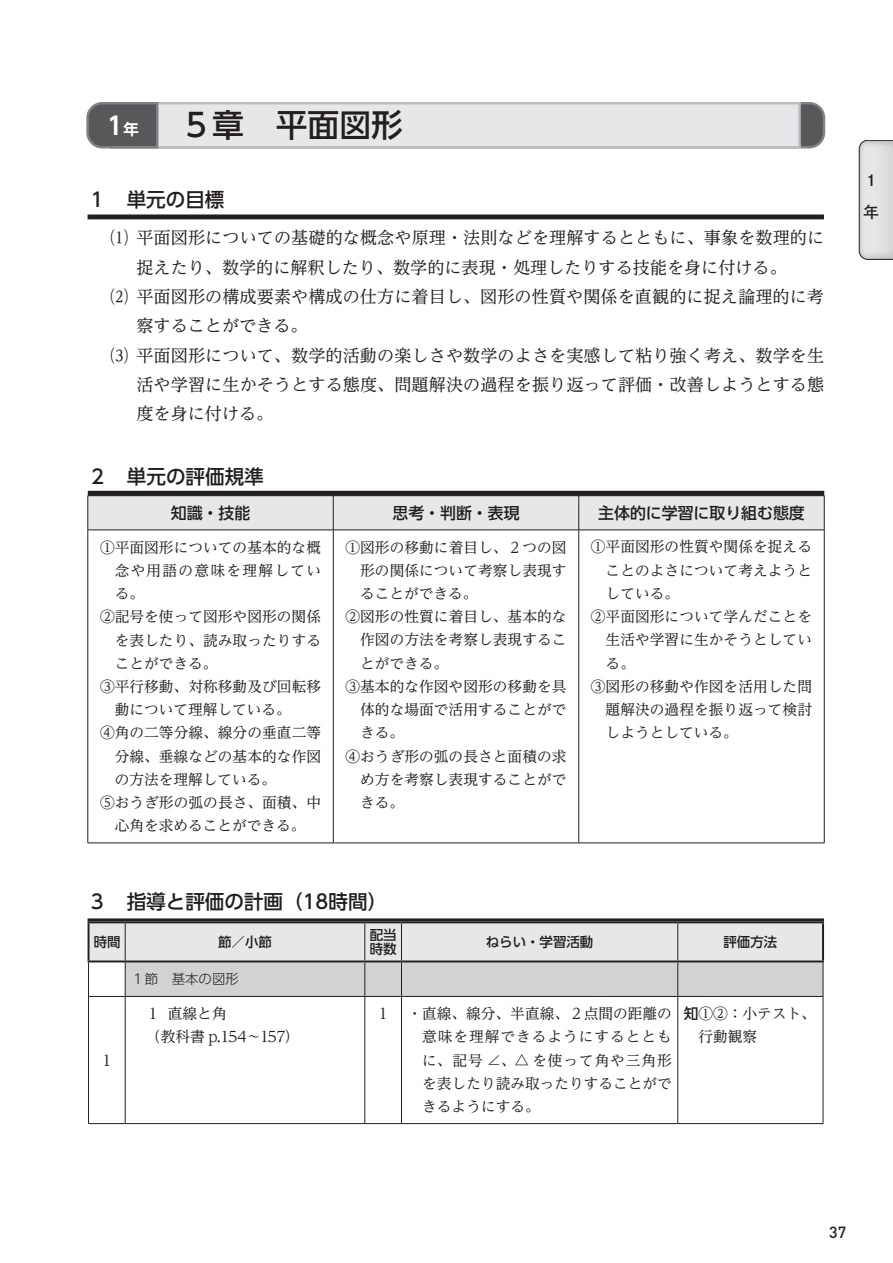
<style>
.page{position:relative;width:893px;height:1263px;background:#fff}
.page>*{position:absolute;margin:0;border:0;box-sizing:border-box;transform-origin:0 0}
.t1{font:500 31.8px "UD Shin Go Pr 6 N";color:#231f20}
.t2{font:700 24.45px "UD Shin Go Pr 6 N De";color:#fff}
.t3{font:500 19.5px "UD Shin Go Pr 6 N";color:#231f20}
.t4{font:17.1px "UD Reimin Pr 6 N";letter-spacing:.005em;color:#231f20}
.t5{font:500 15.9px "UD Shin Go Pr 6 N";color:#231f20}
.t6{font:700 15.9px/32.1px "Futo Go B101 Pr 6";color:#231f20}
.t7{font:500 15.9px "DINOT";color:#231f20}
.t8{font:14.7px/23.2px "UD Reimin Pr 6 N";letter-spacing:.005em;color:#231f20}
.t9{font:14.7px "UD Reimin Pr 6 N";letter-spacing:.09em;color:#231f20}
.t10{font:500 13.5px/14.7px "UD Shin Go Pr 6 N";color:#231f20}
.t11{font:300 13.5px "UD Shin Go Pr 6 N";color:#231f20}
.s1{font-size:15.45px}
.s2{font-family:"AUD Tender";font-style:italic}
.s3{font-family:"UD Shin Go Pr 6 N";font-weight:500}
</style>
<div class="page">
<svg style="left:89px;top:923px;width:734px;height:73px;background:#dadbdd"></svg>
<hr style="left:88px;top:962px;width:1px;height:34px;background:#231f20">
<hr style="left:88px;top:996px;width:37px;height:1px;background:#231f20">
<hr style="left:88px;top:997px;width:1px;height:126px;background:#231f20">
<hr style="left:125px;top:962px;width:1px;height:34px;background:#231f20">
<hr style="left:365px;top:962px;width:1px;height:34px;background:#231f20">
<hr style="left:401px;top:962px;width:1px;height:34px;background:#231f20">
<hr style="left:677px;top:962px;width:1px;height:34px;background:#231f20">
<hr style="left:823px;top:962px;width:1px;height:34px;background:#231f20">
<hr style="left:125px;top:996px;width:240px;height:1px;background:#231f20">
<hr style="left:125px;top:997px;width:1px;height:126px;background:#231f20">
<hr style="left:365px;top:996px;width:36px;height:1px;background:#231f20">
<hr style="left:365px;top:997px;width:1px;height:126px;background:#231f20">
<hr style="left:401px;top:996px;width:277px;height:1px;background:#231f20">
<hr style="left:401px;top:997px;width:1px;height:126px;background:#231f20">
<hr style="left:678px;top:996px;width:145px;height:1px;background:#231f20">
<hr style="left:677px;top:997px;width:1px;height:126px;background:#231f20">
<hr style="left:823px;top:997px;width:1px;height:126px;background:#231f20">
<hr style="left:88px;top:1123px;width:37px;height:1px;background:#231f20">
<hr style="left:125px;top:1123px;width:240px;height:1px;background:#231f20">
<hr style="left:365px;top:1123px;width:36px;height:1px;background:#231f20">
<hr style="left:401px;top:1123px;width:277px;height:1px;background:#231f20">
<hr style="left:678px;top:1123px;width:145px;height:1px;background:#231f20">
<hr style="left:125px;top:923px;width:1px;height:37px;background:#231f20">
<hr style="left:365px;top:923px;width:1px;height:37px;background:#231f20">
<hr style="left:401px;top:923px;width:1px;height:37px;background:#231f20">
<hr style="left:677px;top:923px;width:1px;height:37px;background:#231f20">
<hr style="left:88px;top:921px;width:37px;height:2px;background:#231f20">
<hr style="left:88px;top:923px;width:2px;height:37px;background:#231f20">
<hr style="left:125px;top:921px;width:240px;height:2px;background:#231f20">
<hr style="left:365px;top:921px;width:36px;height:2px;background:#231f20">
<hr style="left:401px;top:921px;width:277px;height:2px;background:#231f20">
<hr style="left:678px;top:921px;width:146px;height:2px;background:#231f20">
<hr style="left:822px;top:923px;width:2px;height:37px;background:#231f20">
<hr style="left:88px;top:960px;width:37px;height:2px;background:#231f20">
<hr style="left:125px;top:960px;width:240px;height:2px;background:#231f20">
<hr style="left:365px;top:960px;width:36px;height:2px;background:#231f20">
<hr style="left:401px;top:960px;width:277px;height:2px;background:#231f20">
<hr style="left:678px;top:960px;width:146px;height:2px;background:#231f20">
<hr style="left:88px;top:918px;width:736px;height:3px;background:#231f20">
<div style="left:88px;top:214px;width:736px;height:5px;background:#231f20"></div>
<div style="left:89px;top:496px;width:735px;height:34px;background:#e6e7e9"></div>
<hr style="left:88px;top:496px;width:1px;height:34px;background:#231f20">
<hr style="left:333px;top:496px;width:1px;height:34px;background:#231f20">
<hr style="left:578px;top:496px;width:1px;height:34px;background:#231f20">
<hr style="left:824px;top:496px;width:1px;height:34px;background:#231f20">
<hr style="left:88px;top:530px;width:245px;height:1px;background:#231f20">
<hr style="left:88px;top:530px;width:1px;height:313px;background:#231f20">
<hr style="left:333px;top:530px;width:246px;height:1px;background:#231f20">
<hr style="left:333px;top:530px;width:1px;height:313px;background:#231f20">
<hr style="left:579px;top:530px;width:245px;height:1px;background:#231f20">
<hr style="left:578px;top:530px;width:1px;height:313px;background:#231f20">
<hr style="left:824px;top:530px;width:1px;height:313px;background:#231f20">
<hr style="left:88px;top:843px;width:245px;height:1px;background:#231f20">
<hr style="left:333px;top:843px;width:246px;height:1px;background:#231f20">
<hr style="left:579px;top:843px;width:245px;height:1px;background:#231f20">
<div style="left:88px;top:491px;width:736px;height:5px;background:#231f20"></div>
<div style="left:88px;top:103px;width:736px;height:44px;background:#57585a;border-radius:15px"></div>
<div style="left:112px;top:103px;width:687px;height:44px;background:#e6e7e9"></div>
<div style="left:111px;top:102px;width:690px;height:46px;border:2px solid #bcbdc0"></div>
<div style="left:108px;top:102px;width:50px;height:46px;background:#57585a;border:2px solid #808285"></div>
<svg style="left:859px;top:140px;width:34px;height:120px;background:#d7d8da"></svg>
<h2 class="t2" style="left:107px;top:105px;width:33px">1<span class="s1">年</span></h2>
<h1 class="t1" style="left:180px;top:99px;width:224px">５章　平面図形</h1>
<h3 class="t3" style="left:88px;top:184px;width:138px">１　単元の目標</h3>
<p class="t4" style="left:111px;top:224px;width:715px">⑴ 平面図形についての基礎的な概念や原理・法則などを理解するとともに、事象を数理的に</p>
<p class="t4" style="left:136px;top:253px;width:652px">捉えたり、数学的に解釈したり、数学的に表現・処理したりする技能を身に付ける。</p>
<p class="t4" style="left:111px;top:282px;width:715px">⑵ 平面図形の構成要素や構成の仕方に着目し、図形の性質や関係を直観的に捉え論理的に考</p>
<p class="t4" style="left:136px;top:312px;width:173px">察することができる。</p>
<p class="t4" style="left:111px;top:341px;width:715px">⑶ 平面図形について、数学的活動の楽しさや数学のよさを実感して粘り強く考え、数学を生</p>
<p class="t4" style="left:136px;top:370px;width:689px">活や学習に生かそうとする態度、問題解決の過程を振り返って評価・改善しようとする態</p>
<p class="t4" style="left:136px;top:400px;width:138px">度を身に付ける。</p>
<h3 class="t3" style="left:88px;top:460px;width:178px">２　単元の評価規準</h3>
<p class="t5" style="left:171px;top:500px;width:81px">知識・技能</p>
<p class="t5" style="left:392px;top:500px;width:129px">思考・判断・表現</p>
<p class="t5" style="left:598px;top:500px;width:208px">主体的に学習に取り組む態度</p>
<p class="t8" style="left:100px;top:535px;width:222px">①平面図形についての基本的な概</p>
<p class="t9" style="left:115px;top:558px;width:208px">念や用語の意味を理解してい</p>
<p class="t8" style="left:115px;top:581px;width:31px">る。</p>
<p class="t8" style="left:100px;top:605px;width:222px">②記号を使って図形や図形の関係</p>
<p class="t8" style="left:115px;top:628px;width:208px">を表したり、読み取ったりする</p>
<p class="t8" style="left:115px;top:651px;width:104px">ことができる。</p>
<p class="t8" style="left:100px;top:674px;width:223px">③平行移動、対称移動及び回転移</p>
<p class="t8" style="left:115px;top:697px;width:178px">動について理解している。</p>
<p class="t8" style="left:100px;top:721px;width:223px">④角の二等分線、線分の垂直二等</p>
<p class="t8" style="left:115px;top:744px;width:208px">分線、垂線などの基本的な作図</p>
<p class="t8" style="left:115px;top:767px;width:163px">の方法を理解している。</p>
<p class="t8" style="left:100px;top:790px;width:223px">⑤おうぎ形の弧の長さ、面積、中</p>
<p class="t8" style="left:115px;top:814px;width:192px">心角を求めることができる。</p>
<p class="t8" style="left:591px;top:535px;width:222px">①平面図形の性質や関係を捉える</p>
<p class="t8" style="left:606px;top:558px;width:208px">ことのよさについて考えようと</p>
<p class="t8" style="left:606px;top:581px;width:75px">している。</p>
<p class="t8" style="left:591px;top:604px;width:222px">②平面図形について学んだことを</p>
<p class="t8" style="left:606px;top:628px;width:208px">生活や学習に生かそうとしてい</p>
<p class="t8" style="left:606px;top:651px;width:31px">る。</p>
<p class="t8" style="left:591px;top:674px;width:222px">③図形の移動や作図を活用した問</p>
<p class="t8" style="left:606px;top:697px;width:208px">題解決の過程を振り返って検討</p>
<p class="t8" style="left:606px;top:721px;width:134px">しようとしている。</p>
<p class="t8" style="left:345px;top:535px;width:223px">①図形の移動に着目し、２つの図</p>
<p class="t8" style="left:360px;top:558px;width:208px">形の関係について考察し表現す</p>
<p class="t8" style="left:360px;top:581px;width:119px">ることができる。</p>
<p class="t8" style="left:345px;top:605px;width:223px">②図形の性質に着目し、基本的な</p>
<p class="t8" style="left:360px;top:628px;width:208px">作図の方法を考察し表現するこ</p>
<p class="t8" style="left:360px;top:651px;width:90px">とができる。</p>
<p class="t8" style="left:345px;top:674px;width:222px">③基本的な作図や図形の移動を具</p>
<p class="t8" style="left:360px;top:697px;width:208px">体的な場面で活用することがで</p>
<p class="t8" style="left:360px;top:721px;width:46px">きる。</p>
<p class="t8" style="left:345px;top:744px;width:222px">④おうぎ形の弧の長さと面積の求</p>
<p class="t8" style="left:360px;top:767px;width:208px">め方を考察し表現することがで</p>
<p class="t8" style="left:360px;top:790px;width:46px">きる。</p>
<h3 class="t3" style="left:88px;top:886px;width:301px">３　指導と評価の計画（18時間）</h3>
<p class="t10" style="left:94px;top:934px;width:28px">時間</p>
<p class="t10" style="left:218px;top:934px;width:55px">節／小節</p>
<p class="t10" style="left:370px;top:927px;width:28px">配当時数</p>
<p class="t10" style="left:486px;top:934px;width:109px">ねらい・学習活動</p>
<p class="t10" style="left:723px;top:934px;width:55px">評価方法</p>
<p class="t11" style="left:131px;top:968px;width:109px">１節　基本の図形</p>
<p class="t8" style="left:102px;top:1048px;width:10px">1</p>
<p class="t8" style="left:131px;top:1001px;width:169px;text-indent:15px">１ 直線と角<br>　（教科書 p<span class="s2">.154</span>～<span class="s2">157</span>）</p>
<p class="t8" style="left:379px;top:1001px;width:10px">1</p>
<p class="t8" style="left:422px;top:1001px;width:251px;text-align:justify;text-indent:-15px">・直線、線分、半直線、２点間の距離の意味を理解できるようにするとともに、記号 <span class="s2">~</span>、<span class="s2">;</span> を使って角や三角形を表したり読み取ったりすることができるようにする。</p>
<p class="t8" style="left:699px;top:1001px;width:119px;text-indent:-15px"><span class="s3">知</span>①②：小テスト、行動観察</p>
<p class="t6" style="left:863px;top:163px;width:17px">１年</p>
<p class="t7" style="left:829px;top:1222px;width:18px">37</p>
</div>
